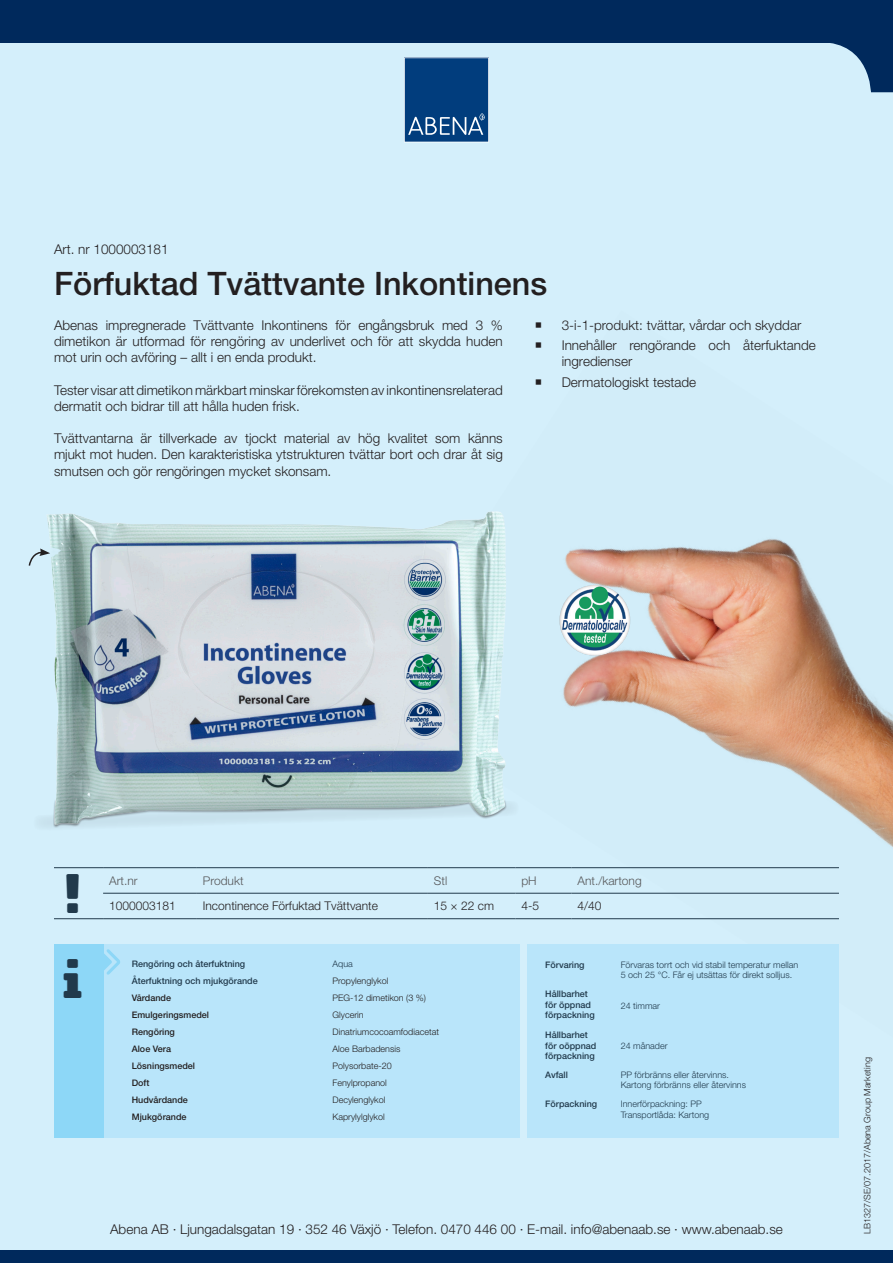
<style>
.page{position:relative;width:893px;height:1263px;background:#fff}
.page>*{position:absolute;margin:0;border:0;box-sizing:border-box;transform-origin:0 0}
.t1{font:500 32.4px "Helvetica Neue LT Pro";color:#231f20}
.t2{font:300 13.5px/16.2px "Helvetica Neue LT Pro";color:#231f20;text-align:justify}
.t3{font:300 12px "Helvetica Neue LT Pro";color:#231f20}
.t4{font:300 12px "Helvetica Neue LT Pro";color:#57585a}
.t5{font:300 9px/10.5px "Helvetica Neue LT Pro";color:#213a4c}
.t6{font:300 9px "Helvetica Neue LT Pro";color:#231f20}
.t7{font:500 9px/10.5px "Helvetica Neue LT Pro";color:#213a4c}
.t8{font:500 9px "Helvetica Neue LT Pro";color:#231f20}
</style>
<div class="page">
<div style="left:0;top:26px;width:893px;height:1237px;background:#d4effb"></div>
<div style="left:99px;top:944px;width:421px;height:193px;background:#b9e5fa"></div>
<hr style="left:54px;top:867px;width:49px;height:1px;background:#213a4c">
<hr style="left:103px;top:867px;width:94px;height:1px;background:#213a4c">
<hr style="left:197px;top:867px;width:231px;height:1px;background:#213a4c">
<hr style="left:103px;top:893px;width:94px;height:1px;background:#213a4c">
<hr style="left:197px;top:893px;width:231px;height:1px;background:#213a4c">
<hr style="left:54px;top:918px;width:49px;height:1px;background:#213a4c">
<hr style="left:103px;top:918px;width:94px;height:1px;background:#213a4c">
<hr style="left:197px;top:918px;width:231px;height:1px;background:#213a4c">
<div style="left:54px;top:944px;width:49px;height:193px;background:#8dd7f7"></div>
<svg style="left:830px;top:43px;width:63px;height:50px"></svg>
<div style="left:0;top:0;width:893px;height:43px;background:#00295c"></div>
<svg style="left:404px;top:57px;width:85px;height:85px"></svg>
<div style="left:0;top:1250px;width:893px;height:13px;background:#00295c"></div>
<svg style="left:103px;top:946px;width:17px;height:31px"></svg>
<div style="left:527px;top:944px;width:312px;height:193px;background:#b9e5fa"></div>
<img style="left:40px;top:513px;width:330px;height:315px">
<img style="left:370px;top:511px;width:523px;height:409px">
<div style="left:559px;top:585px;width:71px;height:71px;background:#231f20;opacity:.5"></div>
<svg style="left:28px;top:548px;width:22px;height:19px"></svg>
<p class="t2" style="left:54px;top:241px;width:116px">Art. nr 1000003181</p>
<p class="t1" style="left:54px;top:264px;width:495px">Förfuktad Tvättvante Inkontinens</p>
<p class="t2" style="left:54px;top:317px;width:450px">Abenas impregnerade Tvättvante Inkontinens för engångsbruk med 3 % dimetikon är utformad för rengöring av underlivet och för att skydda huden mot urin och avföring – allt i en enda produkt.</p>
<p class="t2" style="left:54px;top:381px;width:450px">Tester visar att dimetikon märkbart minskar förekomsten av inkontinensrelaterad dermatit och bidrar till att hålla huden frisk.</p>
<p class="t2" style="left:54px;top:430px;width:450px">Tvättvantarna är tillverkade av tjockt material av hög kvalitet som känns mjukt mot huden. Den karakteristiska ytstrukturen tvättar bort och drar åt sig smutsen och gör rengöringen mycket skonsam.</p>
<p class="t2" style="left:535px;top:317px;width:268px">○ 3-i-1-produkt: tvättar, vårdar och skyddar</p>
<p class="t2" style="left:562px;top:337px;width:256px;text-indent:-27px">○ Innehåller rengörande och återfuktande ingredienser</p>
<p class="t2" style="left:535px;top:374px;width:163px">○ Dermatologiskt testade</p>
<p class="t4" style="left:109px;top:873px;width:30px">Art.nr</p>
<p class="t4" style="left:203px;top:873px;width:42px">Produkt</p>
<p class="t4" style="left:434px;top:873px;width:15px">Stl</p>
<p class="t4" style="left:521px;top:873px;width:17px">pH</p>
<p class="t4" style="left:577px;top:873px;width:66px">Ant./kartong</p>
<p class="t3" style="left:109px;top:899px;width:68px">1000003181</p>
<p class="t3" style="left:203px;top:899px;width:177px">Incontinence Förfuktad Tvättvante</p>
<p class="t3" style="left:434px;top:899px;width:62px">15 × 22 cm</p>
<p class="t3" style="left:521px;top:899px;width:19px">4-5</p>
<p class="t3" style="left:577px;top:899px;width:26px">4/40</p>
<p class="t7" style="left:132px;top:958px;width:115px">Rengöring och återfuktning</p>
<p class="t5" style="left:333px;top:958px;width:22px">Aqua</p>
<p class="t7" style="left:132px;top:975px;width:127px">Återfuktning och mjukgörande</p>
<p class="t6" style="left:333px;top:975px;width:57px">Propylenglykol</p>
<p class="t8" style="left:132px;top:992px;width:41px">Vårdande</p>
<p class="t6" style="left:333px;top:992px;width:95px">PEG-12 dimetikon (3 %)</p>
<p class="t8" style="left:132px;top:1009px;width:79px">Emulgeringsmedel</p>
<p class="t6" style="left:333px;top:1009px;width:33px">Glycerin</p>
<p class="t8" style="left:132px;top:1026px;width:45px">Rengöring</p>
<p class="t6" style="left:333px;top:1026px;width:108px">Dinatriumcocoamfodiacetat</p>
<p class="t8" style="left:132px;top:1043px;width:41px">Aloe Vera</p>
<p class="t6" style="left:333px;top:1043px;width:69px">Aloe Barbadensis</p>
<p class="t8" style="left:132px;top:1060px;width:65px">Lösningsmedel</p>
<p class="t6" style="left:333px;top:1060px;width:61px">Polysorbate-20</p>
<p class="t8" style="left:132px;top:1077px;width:19px">Doft</p>
<p class="t6" style="left:333px;top:1077px;width:56px">Fenylpropanol</p>
<p class="t8" style="left:132px;top:1094px;width:58px">Hudvårdande</p>
<p class="t6" style="left:333px;top:1094px;width:54px">Decylenglykol</p>
<p class="t8" style="left:132px;top:1111px;width:56px">Mjukgörande</p>
<p class="t6" style="left:333px;top:1111px;width:54px">Kaprylylglykol</p>
<p class="t7" style="left:545px;top:959px;width:41px">Förvaring</p>
<p class="t5" style="left:621px;top:959px;width:179px">Förvaras torrt och vid stabil temperatur mellan<br>5 och 25 °C. Får ej utsättas för direkt solljus.</p>
<p class="t7" style="left:545px;top:989px;width:51px">Hållbarhet för öppnad förpackning</p>
<p class="t5" style="left:621px;top:1000px;width:41px">24 timmar</p>
<p class="t7" style="left:545px;top:1029px;width:53px">Hållbarhet för oöppnad förpackning</p>
<p class="t5" style="left:621px;top:1040px;width:48px">24 månader</p>
<p class="t7" style="left:545px;top:1069px;width:24px">Avfall</p>
<p class="t5" style="left:621px;top:1069px;width:110px">PP förbränns eller återvinns.</p>
<p class="t5" style="left:621px;top:1079px;width:127px">Kartong förbränns eller återvinns</p>
<p class="t7" style="left:545px;top:1099px;width:54px">Förpackning</p>
<p class="t5" style="left:621px;top:1099px;width:83px">Innerförpackning: PP</p>
<p class="t5" style="left:621px;top:1109px;width:90px">Transportlåda: Kartong</p>
<p class="t2" style="left:110px;top:1221px;width:674px">Abena AB · Ljungadalsgatan 19 · 352 46 Växjö · Telefon. 0470 446 00 · E-mail. info@abenaab.se · www.abenaab.se</p>
<p class="t6" style="left:862px;top:1233px;width:178px;rotate:-90deg">LB1327/SE/07.2017/Abena Group Marketing</p>
</div>
